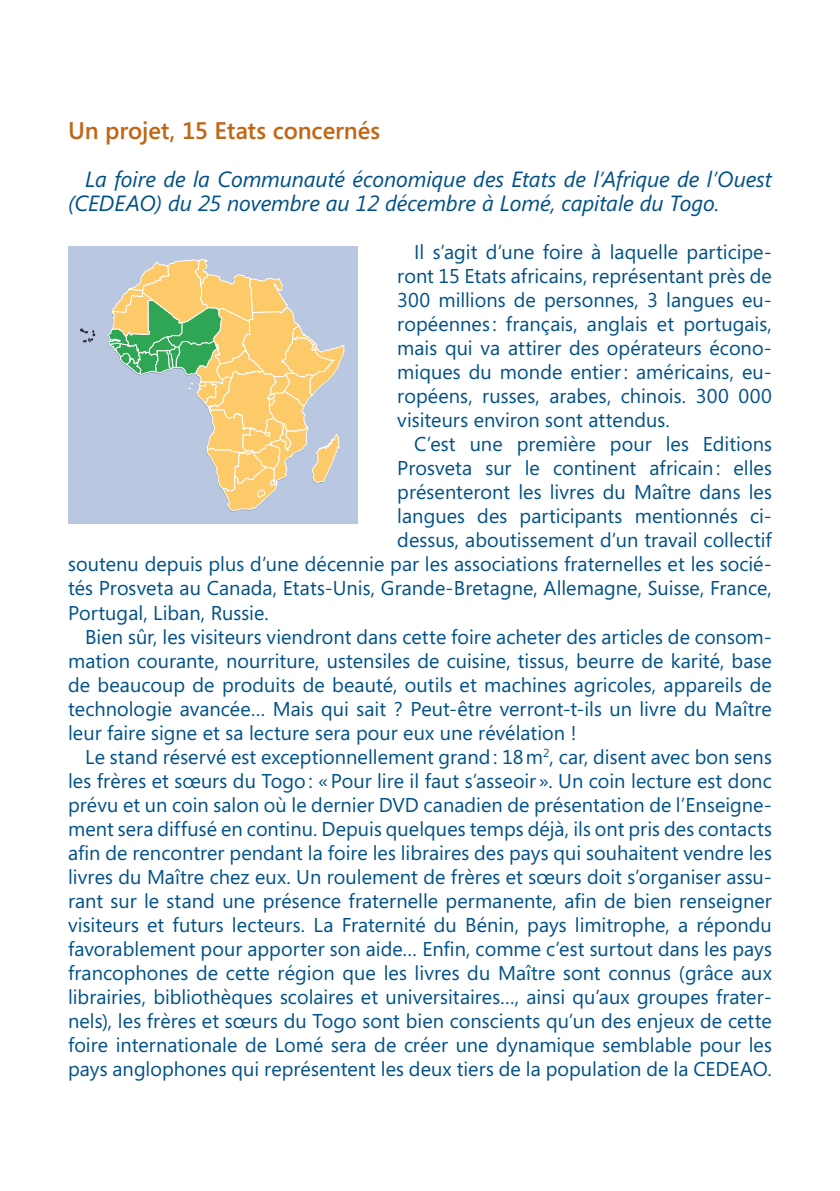
<style>
.page{position:relative;width:840px;height:1191px;background:#fff}
.page>*{position:absolute;margin:0;border:0;box-sizing:border-box;transform-origin:0 0}
.titre_standard{font:600 24px "Segoe";letter-spacing:-.005em;color:#c06616}
.pensee{font:italic 22px/24px "Segoe";letter-spacing:-.005em;color:#005187}
.t1{font:20px/24px "Segoe";color:#005187;text-align:justify}
</style>
<div class="page">
<div style="left:68px;top:246px;width:289px;height:277px;background:#b9c7e1"></div>
<svg style="left:108px;top:259px;width:236px;height:252px"></svg>
<svg style="left:80px;top:329px;width:15px;height:14px"></svg>
<p class="titre_standard" style="left:68px;top:117px;width:313px">Un projet, 15 Etats concernés</p>
<p class="pensee" style="left:68px;top:168px;width:705px;text-indent:17px">La foire de la Communauté économique des Etats de l’Afrique de l’Ouest (CEDEAO) du 25 novembre au 12 décembre à Lomé, capitale du Togo.</p>
<p class="t1" style="left:397px;top:240px;width:376px;text-indent:17px">Il s’agit d’une foire à laquelle participe&shy;ront 15 Etats africains, représentant près de 300 millions de personnes, 3 langues eu&shy;ropéennes: français, anglais et portugais, mais qui va attirer des opérateurs écono&shy;miques du monde entier: américains, eu&shy;ropéens, russes, arabes, chinois. 300 000 visiteurs environ sont attendus.</p>
<p class="t1" style="left:414px;top:432px;width:359px">C’est une première pour les Editions</p>
<p class="t1" style="left:397px;top:456px;width:376px">Prosveta sur le continent africain: elles</p>
<p class="t1" style="left:397px;top:480px;width:376px">présenteront les livres du Maître dans les</p>
<p class="t1" style="left:397px;top:504px;width:376px">langues des participants mentionnés ci-</p>
<p class="t1" style="left:397px;top:528px;width:376px">dessus, aboutissement d’un travail collectif</p>
<p class="t1" style="left:68px;top:552px;width:704px">soutenu depuis plus d’une décennie par les associations fraternelles et les socié-</p>
<p class="t1" style="left:68px;top:576px;width:704px">tés Prosveta au Canada, Etats-Unis, Grande-Bretagne, Allemagne, Suisse, France,</p>
<p class="t1" style="left:68px;top:600px;width:202px">Portugal, Liban, Russie.</p>
<p class="t1" style="left:68px;top:624px;width:705px;text-indent:17px">Bien sûr, les visiteurs viendront dans cette foire acheter des articles de consom&shy;mation courante, nourriture, ustensiles de cuisine, tissus, beurre de karité, base de beaucoup de produits de beauté, outils et machines agricoles, appareils de technologie avancée… Mais qui sait ? Peut-être verront-t-ils un livre du Maître leur faire signe et sa lecture sera pour eux une révélation !</p>
<p class="t1" style="left:68px;top:744px;width:705px;text-indent:17px">Le stand réservé est exceptionnellement grand: 18m<sup>2</sup>, car, disent avec bon sens les frères et sœurs du Togo: «Pour lire il faut s’asseoir». Un coin lecture est donc prévu et un coin salon où le dernier DVD canadien de présentation de l’Enseigne&shy;ment sera diffusé en continu. Depuis quelques temps déjà, ils ont pris des contacts afin de rencontrer pendant la foire les libraires des pays qui souhaitent vendre les livres du Maître chez eux. Un roulement de frères et sœurs doit s’organiser assu&shy;rant sur le stand une présence fraternelle permanente, afin de bien renseigner visiteurs et futurs lecteurs. La Fraternité du Bénin, pays limitrophe, a répondu favorablement pour apporter son aide… Enfin, comme c’est surtout dans les pays francophones de cette région que les livres du Maître sont connus (grâce aux librairies, bibliothèques scolaires et universitaires…, ainsi qu’aux groupes frater&shy;nels), les frères et sœurs du Togo sont bien conscients qu’un des enjeux de cette foire internationale de Lomé sera de créer une dynamique semblable pour les pays anglophones qui représentent les deux tiers de la population de la CEDEAO.</p>
</div>
